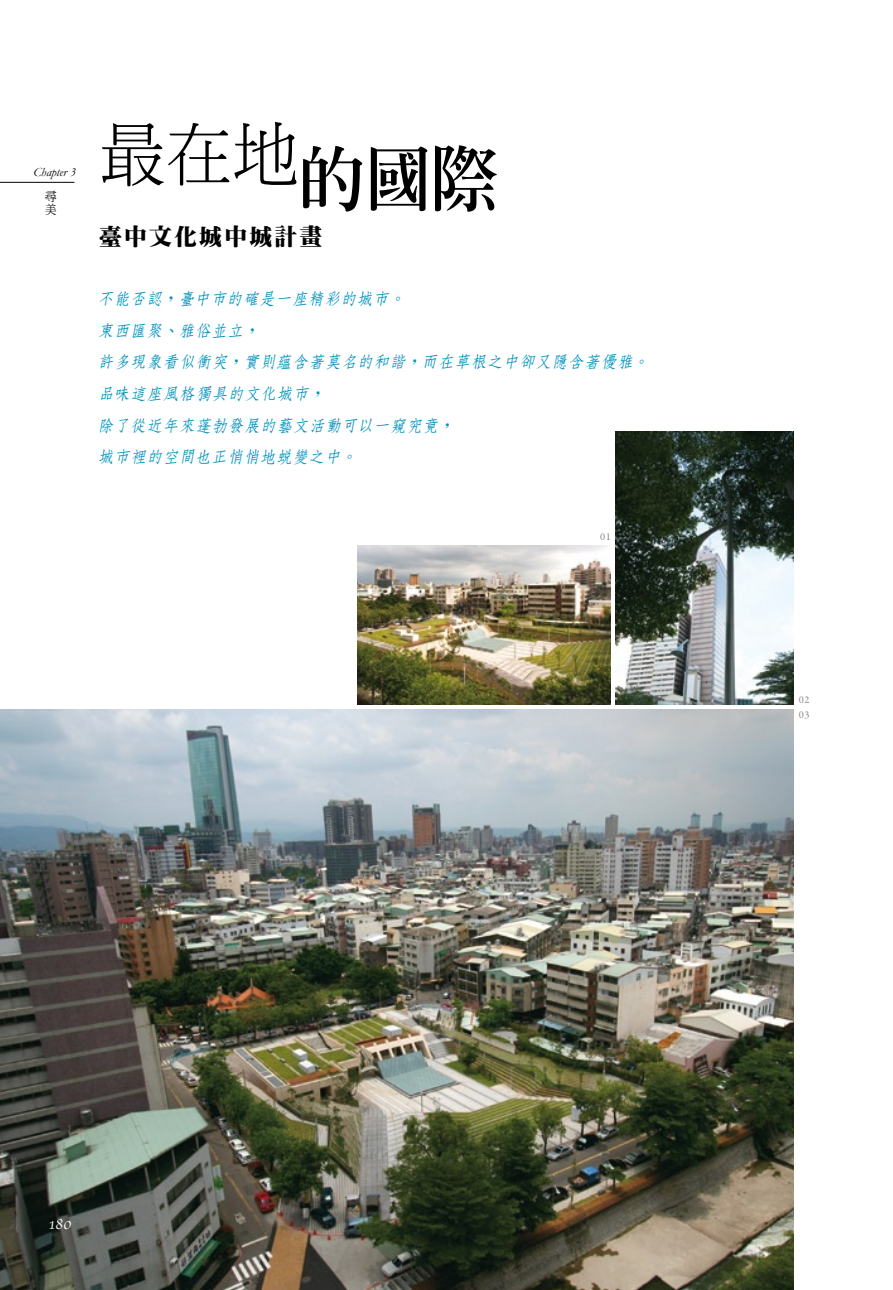
<style>
.page{position:relative;width:893px;height:1290px;background:#fff}
.page>*{position:absolute;margin:0;border:0;box-sizing:border-box;transform-origin:0 0}
.t1{font:300 70px "New Inn Ming";color:#000;scale:.95 1}
.t2{font:900 22.75px "Inn Ming";letter-spacing:.1em;color:#000}
.t3{font:italic 700 16.62px/31.7px "Nan Sung";color:#0092bd;scale:.95 1}
.t4{font:15.75px "Apple Chancery";color:#fff}
.t5{font:italic 12.42px "Garamond";color:#000}
.t6{font:500 12.25px/13px "Inn Ming";color:#000}
.t7{font:10.5px/14.9px "Garamond Premr Pro";color:#878889}
.s1{font-family:"Inn Ming Extra";font-weight:400}
</style>
<div class="page">
<img style="left:0;top:709px;width:794px;height:581px">
<hr style="left:0;top:182px;width:74px;height:1px;background:#000">
<img style="left:615px;top:432px;width:179px;height:272px">
<img style="left:357px;top:546px;width:253px;height:158px">
<p class="t5" style="left:33px;top:165px;width:44px">Chapter 3</p>
<p class="t6" style="left:45px;top:190px;width:13px">尋美</p>
<h1 class="t1" style="left:99px;top:119px;width:422px">最在地<span class="s1">的國際</span></h1>
<h2 class="t2" style="left:99px;top:224px;width:224px">臺中文化城中城計畫</h2>
<p class="t3" style="left:98px;top:283px;width:585px">不能否認，臺中市的確是一座精彩的城市。<br>東西匯聚、雅俗並立，<br>許多現象看似衝突，實則蘊含著莫名的和諧，而在草根之中卻又隱含著優雅。品味這座風格獨具的文化城市，<br>除了從近年來蓬勃發展的藝文活動可以一窺究竟，<br>城市裡的空間也正悄悄地蛻變之中。</p>
<p class="t7" style="left:600px;top:529px;width:12px">01</p>
<p class="t7" style="left:799px;top:693px;width:12px">02<br>03</p>
<p class="t4" style="left:48px;top:1211px;width:25px">180</p>
</div>
